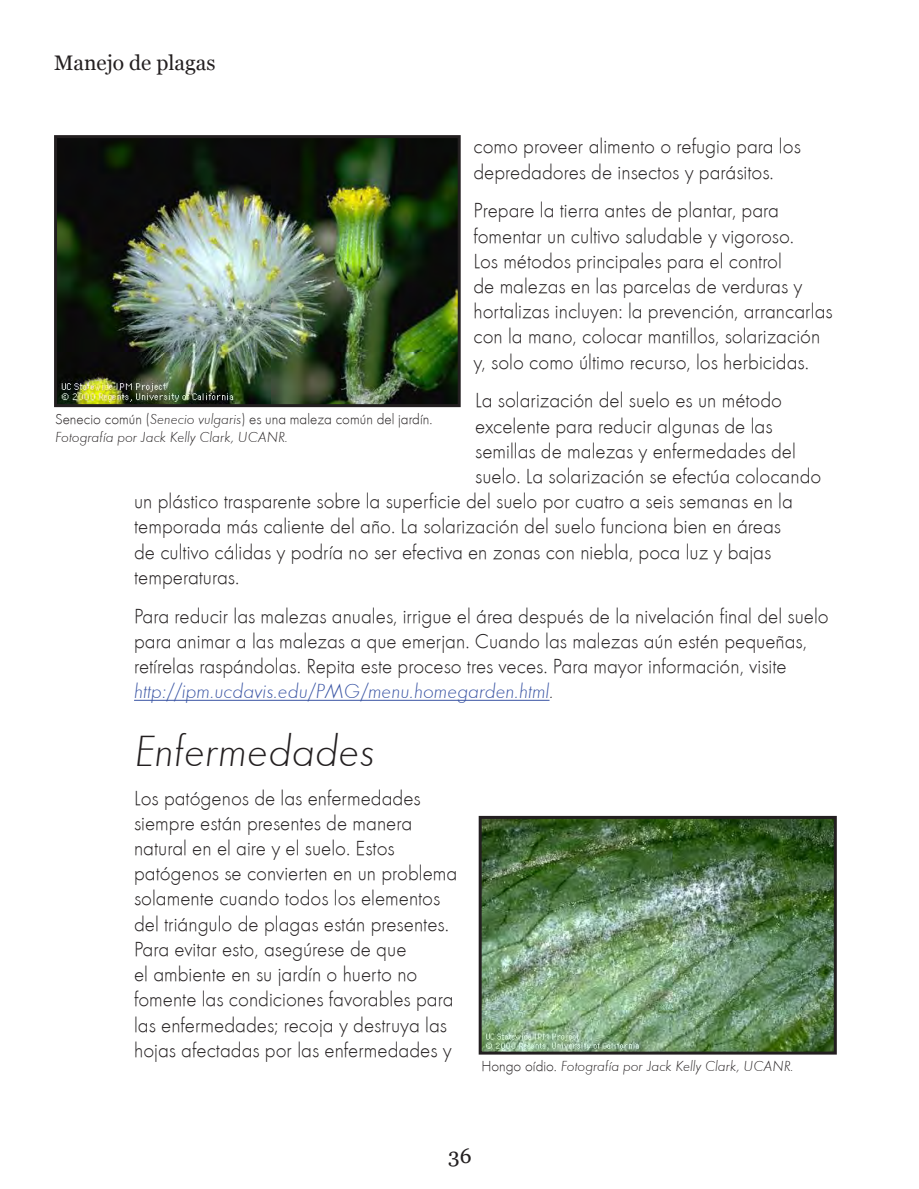
<style>
.page{position:relative;width:919px;height:1189px;background:#fff}
.page>*{position:absolute;margin:0;border:0;box-sizing:border-box;transform-origin:0 0}
.t1{font:italic 45px "Function LH Light";color:#231f20}
.t2{font:21px/25.2px "Function LH Light";color:#231f20}
.t3{font:21px "Georgia";color:#231f20}
.t4{font:italic 15px/18px "Function LH Light";color:#231f20}
.s1{font-style:italic;color:#3853a3}
.s2{font-style:italic}
.s3{font-style:normal}
</style>
<div class="page">
<hr style="left:134px;top:699px;width:415px;height:1px;background:#3853a3">
<img style="left:58px;top:139px;width:398px;height:264px">
<div style="left:54px;top:135px;width:406px;height:272px;border:3px solid #231f20"></div>
<img style="left:482px;top:819px;width:350px;height:231px">
<div style="left:478px;top:815px;width:358px;height:239px;border:3px solid #231f20"></div>
<p class="t3" style="left:54px;top:50px;width:163px">Manejo de plagas</p>
<p class="t2" style="left:473px;top:134px;width:329px">como proveer alimento o refugio para los depredadores de insectos y parásitos.</p>
<p class="t2" style="left:473px;top:198px;width:360px">Prepare la tierra antes de plantar, para fomentar un cultivo saludable y vigoroso.<br>Los métodos principales para el control<br>de malezas en las parcelas de verduras y hortalizas incluyen: la prevención, arrancarlas con la mano, colocar mantillos, solarización y, solo como último recurso, los herbicidas.</p>
<p class="t2" style="left:475px;top:388px;width:308px">La solarización del suelo es un método</p>
<p class="t2" style="left:475px;top:413px;width:299px">excelente para reducir algunas de las</p>
<p class="t2" style="left:475px;top:438px;width:322px">semillas de malezas y enfermedades del</p>
<p class="t2" style="left:475px;top:464px;width:347px">suelo. La solarización se efectúa colocando</p>
<p class="t2" style="left:134px;top:489px;width:660px">un plástico trasparente sobre la superficie del suelo por cuatro a seis semanas en la</p>
<p class="t2" style="left:134px;top:514px;width:648px">temporada más caliente del año. La solarización del suelo funciona bien en áreas</p>
<p class="t2" style="left:134px;top:539px;width:638px">de cultivo cálidas y podría no ser efectiva en zonas con niebla, poca luz y bajas</p>
<p class="t2" style="left:134px;top:564px;width:107px">temperaturas.</p>
<p class="t2" style="left:134px;top:603px;width:695px">Para reducir las malezas anuales, irrigue el área después de la nivelación final del suelo para animar a las malezas a que emerjan. Cuando las malezas aún estén pequeñas, retírelas raspándolas. Repita este proceso tres veces. Para mayor información, visite <span class="s1">http://ipm.ucdavis.edu/PMG/menu.homegarden.html</span><span class="s2">.</span></p>
<p class="t1" style="left:134px;top:726px;width:242px">Enfermedades</p>
<p class="t2" style="left:134px;top:785px;width:324px">Los patógenos de las enfermedades siempre están presentes de manera natural en el aire y el suelo. Estos patógenos se convierten en un problema solamente cuando todos los elementos del triángulo de plagas están presentes.<br>Para evitar esto, asegúrese de que<br>el ambiente en su jardín o huerto no fomente las condiciones favorables para las enfermedades; recoja y destruya las hojas afectadas por las enfermedades y</p>
<p class="t4" style="left:55px;top:410px;width:378px"><span class="s3">Senecio común (</span>Senecio vulgaris<span class="s3">) es una maleza común del jardín.<br></span>Fotografía por Jack Kelly Clark, UCANR.</p>
<p class="t4" style="left:481px;top:1056px;width:314px"><span class="s3">Hongo oídio.</span> Fotografía por Jack Kelly Clark, UCANR.</p>
<p class="t3" style="left:448px;top:1142px;width:25px">36</p>
</div>
